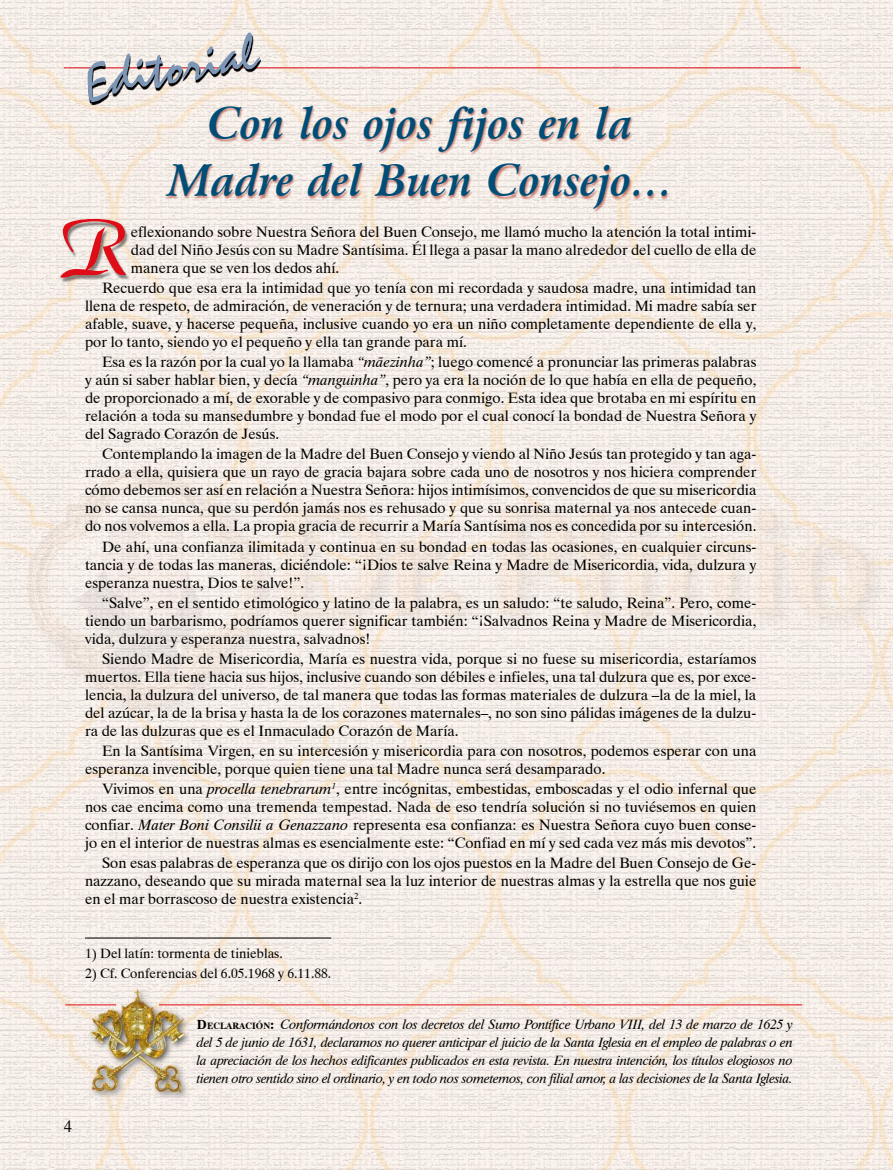
<style>
.page{position:relative;width:893px;height:1170px;background:#fff}
.page>*{position:absolute;margin:0;border:0;box-sizing:border-box;transform-origin:0 0}
.t1{font:81.75px "Daniela";color:#df0d17}
.t2{font:52.5px "Staccato 222 BT";color:#7d96b5}
.t3{font:italic 700 43.5px/57px "Arrus BT";color:#004e77;text-align:center;scale:.96 1}
.t4{font:16.5px "Dutch 801 BT";color:#000}
.t5{font:15px/18px "Dutch 801 BT";color:#000;text-align:justify}
.t6{font:italic 13.5px/18px "Dutch 801 BT";letter-spacing:-.02em;color:#000;text-align:justify}
.t7{font:13.5px "Dutch 801 BT";color:#000}
.s1{font-style:italic}
.s2{font-weight:700;font-style:normal}
.s3{font-weight:700;font-style:normal;font-size:9.45px}
</style>
<div class="page">
<img style="left:0;top:0;width:893px;height:1169px">
<hr style="left:64px;top:67px;width:737px;height:1px;background:#df0d17">
<svg style="left:88px;top:35px;width:173px;height:70px;background:#cdc4be"></svg>
<hr style="left:159px;top:1004px;width:643px;height:1px;background:#df0d17">
<hr style="left:65px;top:1004px;width:51px;height:1px;background:#df0d17">
<div style="left:61px;top:221px;width:70px;height:61px;background:#000;opacity:.45"></div>
<hr style="left:85px;top:937px;width:246px;height:1px;background:#000">
<div style="left:165px;top:106px;width:505px;height:106px;background:#ae2d1d;opacity:.58"></div>
<h2 class="t2" style="left:77px;top:53px;width:178px;rotate:-10deg">Editorial</h2>
<h3 class="t3" style="left:168px;top:96px;width:528px">Con los ojos fijos en la<br>Madre del Buen Consejo…</h3>
<h1 class="t1" style="left:62px;top:200px;width:65px">R</h1>
<p class="t5" style="left:131px;top:222px;width:627px">eflexionando sobre Nuestra Señora del Buen Consejo, me llamó mucho la atención la total intimi&shy;dad del Niño Jesús con su Madre Santísima. Él llega a pasar la mano alrededor del cuello de ella de manera que se ven los dedos ahí.</p>
<p class="t5" style="left:85px;top:279px;width:673px;text-indent:17px">Recuerdo que esa era la intimidad que yo tenía con mi recordada y saudosa madre, una intimidad tan llena de respeto, de admiración, de veneración y de ternura; una verdadera intimidad. Mi madre sabía ser afable, suave, y hacerse pequeña, inclusive cuando yo era un niño completamente dependiente de ella y, por lo tanto, siendo yo el pequeño y ella tan grande para mí.</p>
<p class="t5" style="left:85px;top:353px;width:673px;text-indent:17px">Esa es la razón por la cual yo la llamaba <span class="s1">“mãezinha”</span>; luego comencé a pronunciar las primeras palabras y aún si saber hablar bien, y decía <span class="s1">“manguinha”</span>, pero ya era la noción de lo que había en ella de pequeño, de proporcionado a mí, de exorable y de compasivo para conmigo. Esta idea que brotaba en mi espíritu en relación a toda su mansedumbre y bondad fue el modo por el cual conocí la bondad de Nuestra Señora y del Sagrado Corazón de Jesús.</p>
<p class="t5" style="left:85px;top:445px;width:673px;text-indent:17px">Contemplando la imagen de la Madre del Buen Consejo y viendo al Niño Jesús tan protegido y tan aga&shy;rrado a ella, quisiera que un rayo de gracia bajara sobre cada uno de nosotros y nos hiciera comprender cómo debemos ser así en relación a Nuestra Señora: hijos intimísimos, convencidos de que su misericordia no se cansa nunca, que su perdón jamás nos es rehusado y que su sonrisa maternal ya nos antecede cuan&shy;do nos volvemos a ella. La propia gracia de recurrir a María Santísima nos es concedida por su intercesión.</p>
<p class="t5" style="left:85px;top:537px;width:673px;text-indent:17px">De ahí, una confianza ilimitada y continua en su bondad en todas las ocasiones, en cualquier circuns&shy;tancia y de todas las maneras, diciéndole: “¡Dios te salve Reina y Madre de Misericordia, vida, dulzura y esperanza nuestra, Dios te salve!”.</p>
<p class="t5" style="left:85px;top:593px;width:673px;text-indent:17px">“Salve”, en el sentido etimológico y latino de la palabra, es un saludo: “te saludo, Reina”. Pero, come&shy;tiendo un barbarismo, podríamos querer significar también: “¡Salvadnos Reina y Madre de Misericordia, vida, dulzura y esperanza nuestra, salvadnos!</p>
<p class="t5" style="left:85px;top:649px;width:673px;text-indent:17px">Siendo Madre de Misericordia, María es nuestra vida, porque si no fuese su misericordia, estaríamos muertos. Ella tiene hacia sus hijos, inclusive cuando son débiles e infieles, una tal dulzura que es, por exce&shy;lencia, la dulzura del universo, de tal manera que todas las formas materiales de dulzura –la de la miel, la del azúcar, la de la brisa y hasta la de los corazones maternales–, no son sino pálidas imágenes de la dulzu&shy;ra de las dulzuras que es el Inmaculado Corazón de María.</p>
<p class="t5" style="left:85px;top:741px;width:673px;text-indent:17px">En la Santísima Virgen, en su intercesión y misericordia para con nosotros, podemos esperar con una esperanza invencible, porque quien tiene una tal Madre nunca será desamparado.</p>
<p class="t5" style="left:85px;top:779px;width:673px;text-indent:17px">Vivimos en una <span class="s1">procella tenebrarum</span><sup>1</sup>, entre incógnitas, embestidas, emboscadas y el odio infernal que nos cae encima como una tremenda tempestad. Nada de eso tendría solución si no tuviésemos en quien confiar. <span class="s1">Mater Boni Consilii a Genazzano</span> representa esa confianza: es Nuestra Señora cuyo buen conse&shy;jo en el interior de nuestras almas es esencialmente este: “Confiad en mí y sed cada vez más mis devotos”.</p>
<p class="t5" style="left:85px;top:854px;width:673px;text-indent:17px">Son esas palabras de esperanza que os dirijo con los ojos puestos en la Madre del Buen Consejo de Ge&shy;nazzano, deseando que su mirada maternal sea la luz interior de nuestras almas y la estrella que nos guie en el mar borrascoso de nuestra existencia<sup>2</sup>.</p>
<p class="t7" style="left:85px;top:945px;width:199px">1) Del latín: tormenta de tinieblas.</p>
<p class="t7" style="left:85px;top:965px;width:248px">2) Cf. Conferencias del 6.05.1968 y 6.11.88.</p>
<p class="t4" style="left:64px;top:1116px;width:10px">4</p>
<p class="t6" style="left:197px;top:1014px;width:598px"><span class="s2">D</span><span class="s3">ECLARACIÓN</span><span class="s2">:</span> Conformándonos con los decretos del Sumo Pontífice Urbano VIII, del 13 de marzo de 1625 y del 5 de junio de 1631, declaramos no querer anticipar el juicio de la Santa Iglesia en el empleo de palabras o en la apreciación de los hechos edificantes publicados en esta revista. En nuestra intención, los títulos elogiosos no tienen otro sentido sino el ordinario, y en todo nos sometemos, con filial amor, a las decisiones de la Santa Iglesia.</p>
</div>
